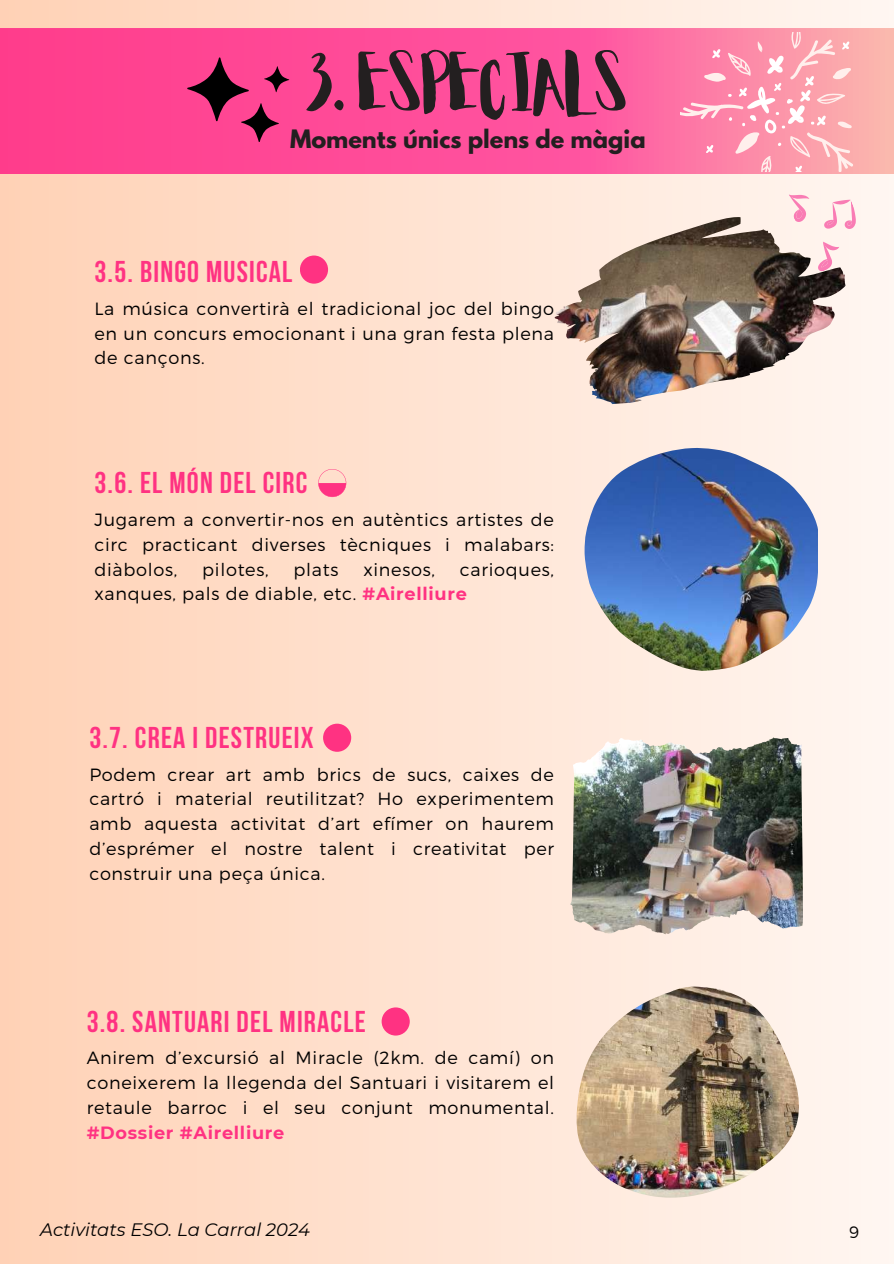
<style>
.page{position:relative;width:894px;height:1264px;background:#fff}
.page>*{position:absolute;margin:0;border:0;box-sizing:border-box;transform-origin:0 0}
.t1{font:64.8px "Aloja Extended";letter-spacing:-.08em;color:#231f20}
.t2{font:700 30px "Bebas Neue";letter-spacing:.04em;color:#ff3282}
.t3{font:700 22.5px "League Spartan";color:#231f20}
.t4{font:italic 18px "Montserrat";color:#000}
.t5{font:300 17.7px/24.8px "Montserrat";letter-spacing:.04em;color:#000;text-align:justify}
.t6{font:700 17.7px "Montserrat";letter-spacing:.04em;color:#ff3282}
.t7{font:300 16.5px "Montserrat";color:#000}
.s1{font-weight:700;color:#ff3282}
</style>
<div class="page">
<div style="left:0;top:0;width:893px;height:1263px;background:linear-gradient(to right,#ffd2b6,#f7f0eb)"></div>
<div style="left:323px;top:723px;width:28px;height:28px;background:#ff3282;border-radius:50%"></div>
<div style="left:381px;top:1007px;width:28px;height:28px;background:#ff3282;border-radius:50%"></div>
<img style="left:624px;top:737px;width:178px;height:174px">
<img style="left:576px;top:986px;width:223px;height:211px">
<svg style="left:0;top:28px;width:893px;height:145px;background:#fe5399"></svg>
<svg style="left:187px;top:57px;width:102px;height:85px;background:#c73673"></svg>
<svg style="left:680px;top:32px;width:173px;height:140px;background:#fc9cb2"></svg>
<svg style="left:318px;top:469px;width:28px;height:28px"></svg>
<img style="left:554px;top:217px;width:291px;height:187px">
<svg style="left:809px;top:237px;width:30px;height:35px"></svg>
<svg style="left:816px;top:195px;width:44px;height:35px"></svg>
<svg style="left:784px;top:188px;width:25px;height:35px"></svg>
<img style="left:584px;top:448px;width:233px;height:222px">
<div style="left:300px;top:255px;width:28px;height:29px;background:#ff3282;border-radius:50%"></div>
<h1 class="t1" style="left:306px;top:56px;width:327px">3. ESPECIALS</h1>
<p class="t3" style="left:290px;top:128px;width:357px">Moments únics plens de màgia</p>
<h2 class="t2" style="left:94px;top:260px;width:199px">3.5. BINGO MUSICAL</h2>
<p class="t5" style="left:94px;top:295px;width:461px">La música convertirà el tradicional joc del bingo en un concurs emocionant i una gran festa plena de cançons.</p>
<h2 class="t2" style="left:94px;top:471px;width:214px">3.6. EL MÓN DEL CIRC</h2>
<p class="t5" style="left:94px;top:506px;width:461px">Jugarem a convertir-nos en autèntics artistes de circ practicant diverses tècniques i malabars: diàbolos,</p>
<p class="t5" style="left:202px;top:556px;width:68px">pilotes,</p>
<p class="t5" style="left:293px;top:556px;width:46px">plats</p>
<p class="t5" style="left:363px;top:556px;width:73px">xinesos,</p>
<p class="t5" style="left:94px;top:556px;width:461px;text-indent:365px">carioques, xanques, pals de diable, etc. <span class="s1">#Airelliure</span></p>
<h2 class="t2" style="left:89px;top:725px;width:226px">3.7. CREA I DESTRUEIX</h2>
<p class="t5" style="left:89px;top:761px;width:466px">Podem crear art amb brics de sucs, caixes de cartró i material reutilitzat? Ho experimentem amb aquesta activitat d’art efímer on haurem d’esprémer el nostre talent i creativitat per construir una peça única.</p>
<h2 class="t2" style="left:87px;top:1009px;width:280px">3.8. SANTUARI DEL MIRACLE</h2>
<p class="t5" style="left:87px;top:1044px;width:468px">Anirem d’excursió al Miracle (2km. de camí) on coneixerem la llegenda del Santuari i visitarem el retaule barroc i el seu conjunt monumental.</p>
<p class="t6" style="left:87px;top:1121px;width:199px">#Dossier #Airelliure</p>
<p class="t4" style="left:40px;top:1218px;width:271px">Activitats ESO. La Carral 2024</p>
<p class="t7" style="left:849px;top:1221px;width:11px">9</p>
</div>
